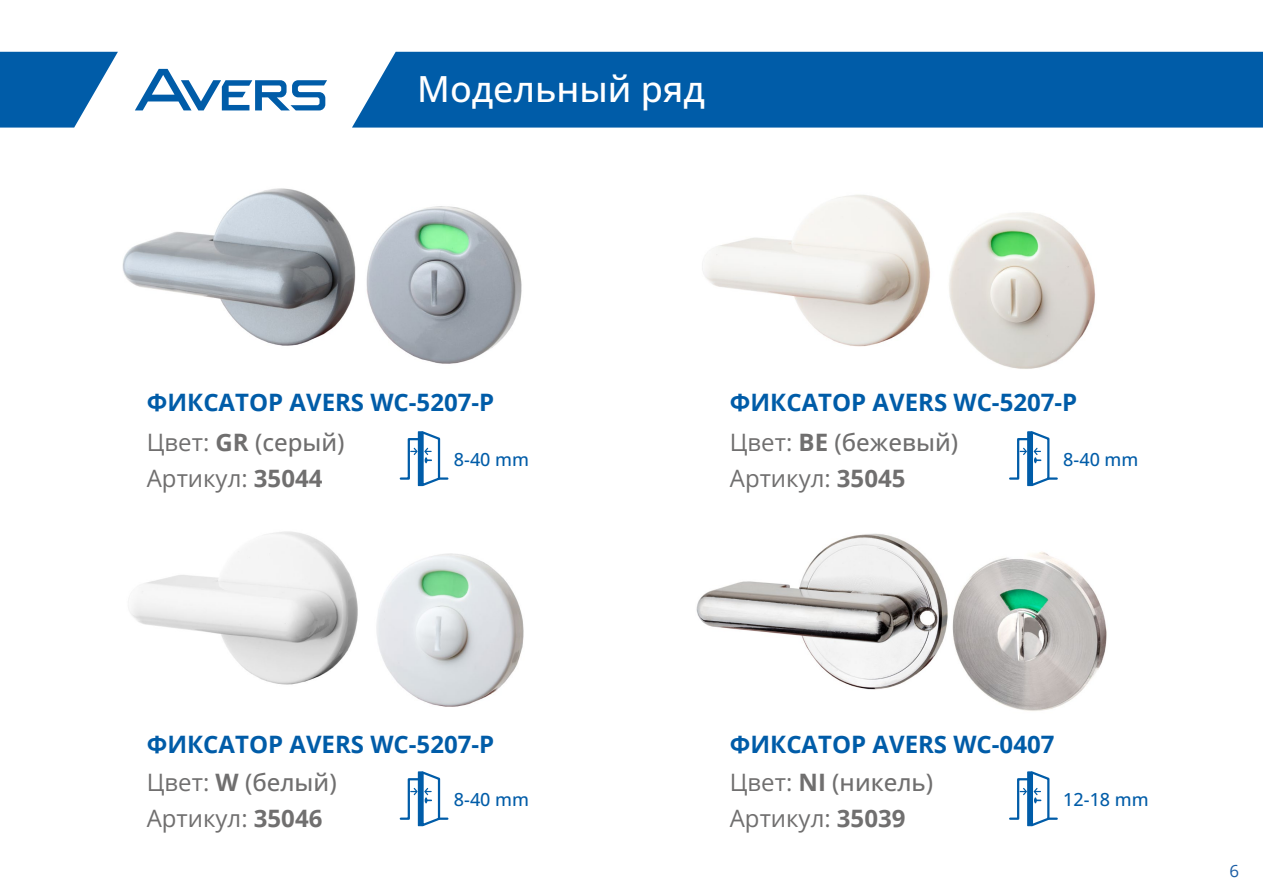
<style>
.page{position:relative;width:1263px;height:893px;background:#fff}
.page>*{position:absolute;margin:0;border:0;box-sizing:border-box;transform-origin:0 0}
.t1{font:500 36px "Open Sans";color:#fff}
.t2{font:700 24px/36.9px "Open Sans";color:#005ca8}
.t3{font:24px "Open Sans";color:#706f6f}
.t4{font:500 18px "Open Sans";color:#005ca8}
.t5{font:16.95px "Open Sans";color:#1b5da4}
.s1{font-weight:400;color:#706f6f}
.s2{color:#706f6f}
.s3{font-weight:500;color:#706f6f}
.s4{font-weight:700}
</style>
<div class="page">
<img style="left:696px;top:533px;width:411px;height:178px">
<svg style="left:0;top:52px;width:118px;height:76px"></svg>
<svg style="left:135px;top:69px;width:192px;height:41px"></svg>
<div style="left:352px;top:52px;width:911px;height:76px;background:#005ca8"></div>
<svg style="left:1009px;top:431px;width:48px;height:56px"></svg>
<svg style="left:399px;top:431px;width:48px;height:56px"></svg>
<svg style="left:1009px;top:771px;width:48px;height:56px"></svg>
<svg style="left:399px;top:771px;width:48px;height:56px"></svg>
<img style="left:123px;top:188px;width:399px;height:176px">
<img style="left:702px;top:195px;width:393px;height:174px">
<img style="left:130px;top:531px;width:394px;height:176px">
<h1 class="t1" style="left:417px;top:65px;width:289px">Модельный ряд</h1>
<p class="t2" style="left:147px;top:382px;width:349px;line-height:40.2px">ФИКСАТОР AVERS WC-5207-P<br><span class="s1">Цвет:</span> <span class="s2">GR</span> <span class="s3">(серый)</span></p>
<p class="t3" style="left:147px;top:462px;width:177px">Артикул: <span class="s4">35044</span></p>
<p class="t2" style="left:730px;top:382px;width:349px;line-height:40.2px">ФИКСАТОР AVERS WC-5207-P<br><span class="s1">Цвет:</span> <span class="s2">BE</span> <span class="s3">(бежевый)</span></p>
<p class="t3" style="left:730px;top:462px;width:177px">Артикул: <span class="s4">35045</span></p>
<p class="t4" style="left:454px;top:447px;width:77px">8-40 mm</p>
<p class="t4" style="left:1063px;top:447px;width:77px">8-40 mm</p>
<p class="t2" style="left:147px;top:725px;width:349px">ФИКСАТОР AVERS WC-5207-P<br><span class="s1">Цвет:</span> <span class="s2">W</span> <span class="s3">(белый)<br></span><span class="s1">Артикул:</span> <span class="s2">35046</span></p>
<p class="t2" style="left:730px;top:725px;width:326px">ФИКСАТОР AVERS WC-0407<br><span class="s1">Цвет:</span> <span class="s2">NI</span> <span class="s3">(никель)<br></span><span class="s1">Артикул:</span> <span class="s2">35039</span></p>
<p class="t4" style="left:454px;top:787px;width:77px">8-40 mm</p>
<p class="t4" style="left:1063px;top:787px;width:87px">12-18 mm</p>
<p class="t5" style="left:1229px;top:859px;width:11px">6</p>
</div>
